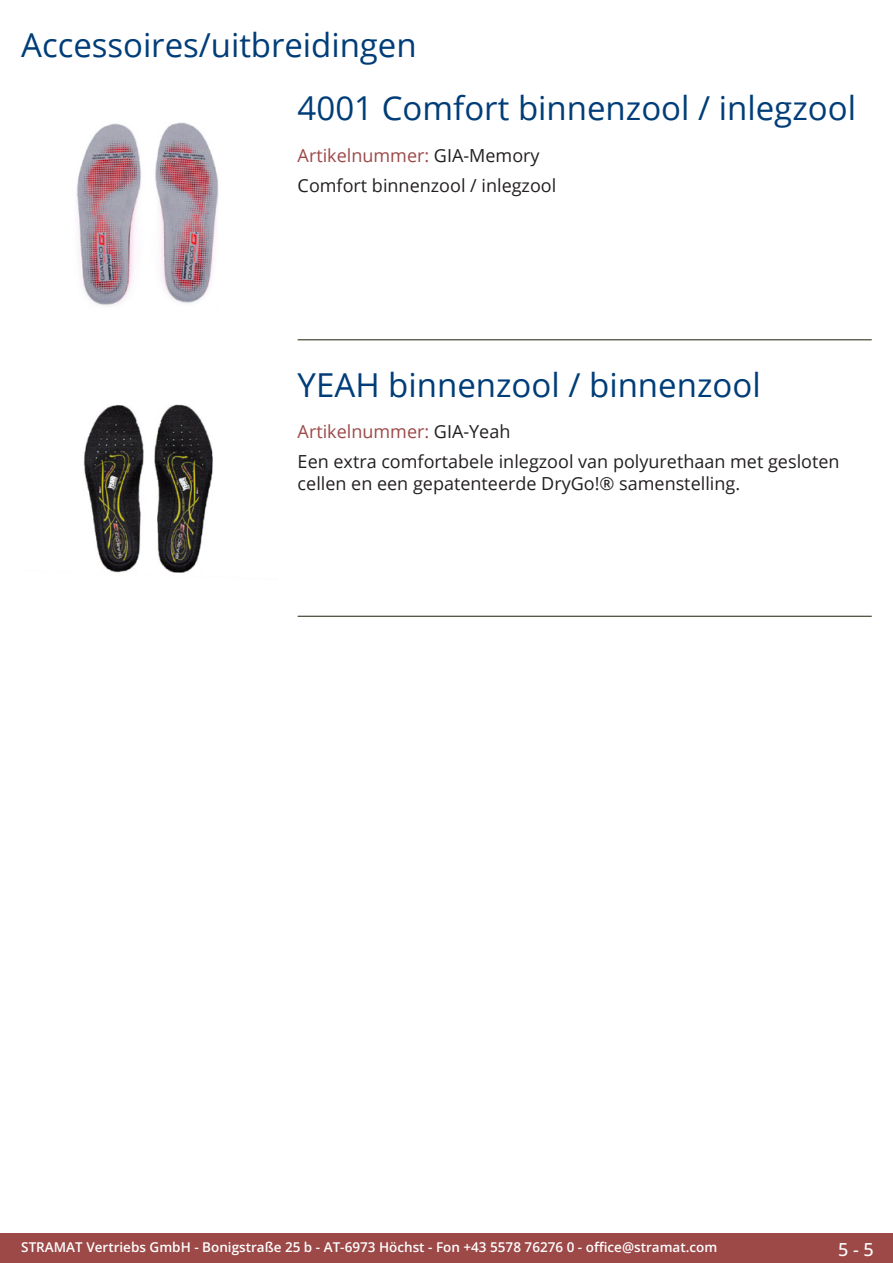
<style>
.page{position:relative;width:893px;height:1263px;background:#fff}
.page>*{position:absolute;margin:0;border:0;box-sizing:border-box;transform-origin:0 0}
.Produkttitel{font:33px "Open Sans";color:#003d78}
.RastTitel{font:33px "Open Sans";color:#003d78}
.Beschreibung_Text{font:18px/21.6px "Open Sans";color:#231f20}
.TechDaten_Überschrif{font:18px "Open Sans";color:#9c4948}
.t1{font:500 18px "Open Sans";color:#fff}
.t2{font:600 13.5px "Open Sans";color:#fff}
.s1{color:#231f20}
</style>
<div class="page">
<div style="left:0;top:1233px;width:893px;height:30px;background:#9c4948"></div>
<hr style="left:298px;top:340px;width:574px;height:1px;background:#201d08">
<hr style="left:298px;top:616px;width:574px;height:1px;background:#201d08">
<img style="left:76px;top:122px;width:143px;height:185px">
<img style="left:83px;top:404px;width:130px;height:169px">
<p class="RastTitel" style="left:21px;top:22px;width:397px">Accessoires/uitbreidingen</p>
<p class="Produkttitel" style="left:298px;top:86px;width:560px">4001 Comfort binnenzool / inlegzool</p>
<p class="TechDaten_Überschrif" style="left:298px;top:143px;width:243px">Artikelnummer: <span class="s1">GIA-Memory</span></p>
<p class="Beschreibung_Text" style="left:298px;top:174px;width:260px">Comfort binnenzool / inlegzool</p>
<p class="Produkttitel" style="left:298px;top:362px;width:464px">YEAH binnenzool / binnenzool</p>
<p class="TechDaten_Überschrif" style="left:298px;top:420px;width:214px">Artikelnummer: <span class="s1">GIA-Yeah</span></p>
<p class="Beschreibung_Text" style="left:298px;top:450px;width:543px">Een extra comfortabele inlegzool van polyurethaan met gesloten cellen en een gepatenteerde DryGo!® samenstelling.</p>
<p class="t2" style="left:21px;top:1238px;width:698px">STRAMAT Vertriebs GmbH - Bonigstraße 25 b - AT-6973 Höchst - Fon +43 5578 76276 0 - office@stramat.com</p>
<p class="t1" style="left:838px;top:1237px;width:37px">5 - 5</p>
</div>
